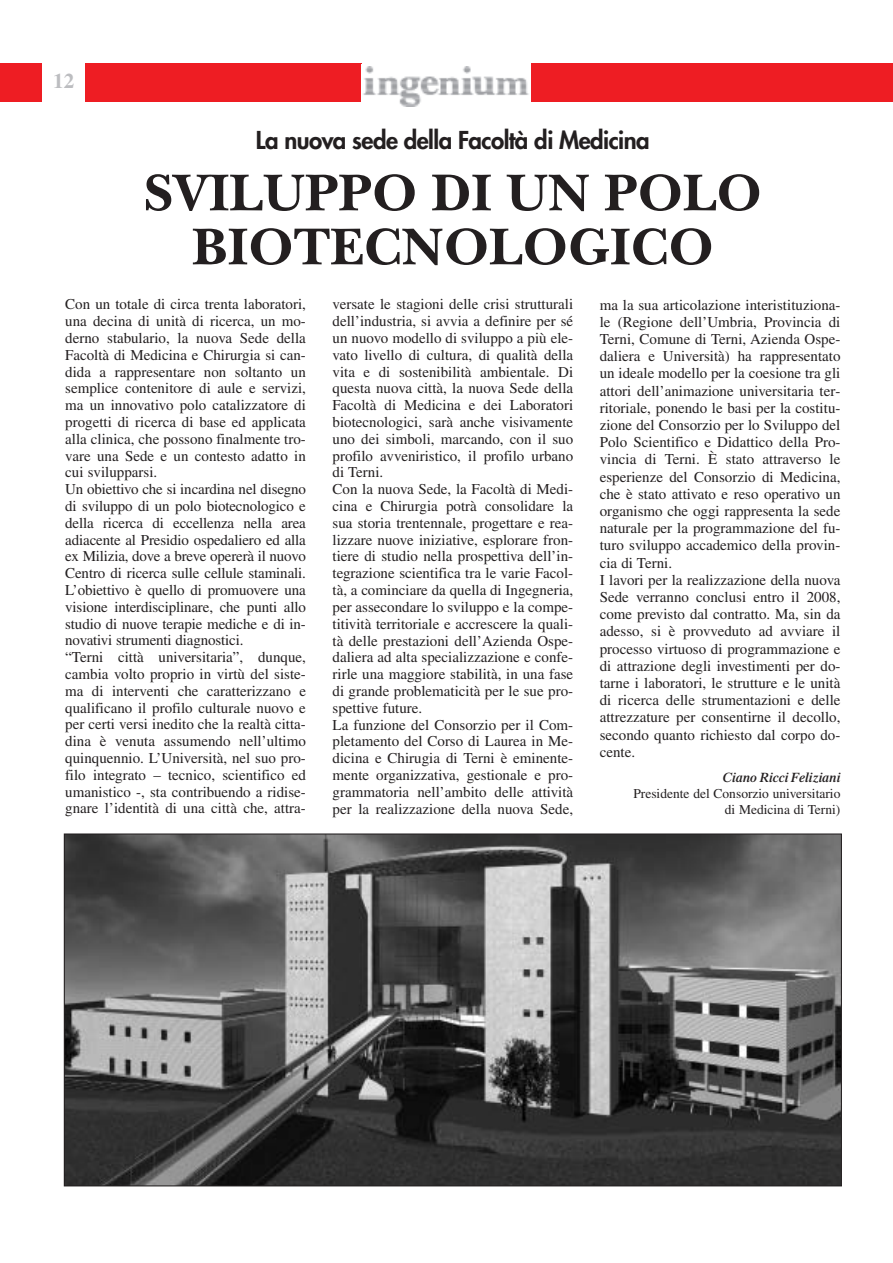
<style>
.page{position:relative;width:893px;height:1263px;background:#fff}
.page>*{position:absolute;margin:0;border:0;box-sizing:border-box;transform-origin:0 0}
.t1{font:700 54px/54px "New Baskerville";color:#231f20;text-align:center}
.t2{font:800 24px "Futura";letter-spacing:-.025em;color:#231f20}
.t3{font:700 21px "Times";color:#bcbdc0}
.t4{font:15px/16.8px "Times";color:#231f20}
.t5{font:13.5px/15.8px "Times";color:#231f20;text-align:right}
.t6{font:italic 600 13.5px "Times";color:#231f20}
</style>
<div class="page">
<div style="left:0;top:64px;width:43px;height:38px;background:#ee1d23"></div>
<div style="left:85px;top:64px;width:276px;height:38px;background:#ee1d23"></div>
<img style="left:363px;top:67px;width:166px;height:40px">
<div style="left:531px;top:64px;width:362px;height:38px;background:#ee1d23"></div>
<img style="left:66px;top:835px;width:774px;height:349px">
<h3 class="t3" style="left:53px;top:74px;width:22px">12</h3>
<h2 class="t2" style="left:256px;top:129px;width:395px">La nuova sede della Facoltà di Medicina</h2>
<h1 class="t1" style="left:144px;top:173px;width:619px">SVILUPPO DI UN POLO<br>BIOTECNOLOGICO</h1>
<p class="t4" style="left:65px;top:297px;width:242px">Con un totale di circa trenta laboratori, una decina di unità di ricerca, un mo&shy;derno stabulario, la nuova Sede della Facoltà di Medicina e Chirurgia si can&shy;dida a rappresentare non soltanto un semplice contenitore di aule e servizi, ma un innovativo polo catalizzatore di progetti di ricerca di base ed applicata alla clinica, che possono finalmente tro&shy;vare una Sede e un contesto adatto in cui svilupparsi.<br>Un obiettivo che si incardina nel disegno di sviluppo di un polo biotecnologico e della ricerca di eccellenza nella area adiacente al Presidio ospedaliero ed alla ex Milizia, dove a breve opererà il nuovo Centro di ricerca sulle cellule staminali.<br>L’obiettivo è quello di promuovere una visione interdisciplinare, che punti allo studio di nuove terapie mediche e di in&shy;novativi strumenti diagnostici.<br>“Terni città universitaria”, dunque, cambia volto proprio in virtù del siste&shy;ma di interventi che caratterizzano e qualificano il profilo culturale nuovo e per certi versi inedito che la realtà citta&shy;dina è venuta assumendo nell’ultimo quinquennio. L’Università, nel suo pro&shy;filo integrato – tecnico, scientifico ed umanistico -, sta contribuendo a ridise&shy;gnare l’identità di una città che, attra-</p>
<p class="t4" style="left:333px;top:298px;width:242px">versate le stagioni delle crisi strutturali dell’industria, si avvia a definire per sé un nuovo modello di sviluppo a più ele&shy;vato livello di cultura, di qualità della vita e di sostenibilità ambientale. Di questa nuova città, la nuova Sede della Facoltà di Medicina e dei Laboratori biotecnologici, sarà anche visivamente uno dei simboli, marcando, con il suo profilo avveniristico, il profilo urbano di Terni.<br>Con la nuova Sede, la Facoltà di Medi&shy;cina e Chirurgia potrà consolidare la sua storia trentennale, progettare e rea&shy;lizzare nuove iniziative, esplorare fron&shy;tiere di studio nella prospettiva dell’in&shy;tegrazione scientifica tra le varie Facol&shy;tà, a cominciare da quella di Ingegneria, per assecondare lo sviluppo e la compe&shy;titività territoriale e accrescere la quali&shy;tà delle prestazioni dell’Azienda Ospe&shy;daliera ad alta specializzazione e confe&shy;rirle una maggiore stabilità, in una fase di grande problematicità per le sue pro&shy;spettive future.<br>La funzione del Consorzio per il Com&shy;pletamento del Corso di Laurea in Me&shy;dicina e Chirugia di Terni è eminente&shy;mente organizzativa, gestionale e pro&shy;grammatoria nell’ambito delle attività per la realizzazione della nuova Sede,</p>
<p class="t4" style="left:600px;top:297px;width:242px;line-height:17.2px">ma la sua articolazione interistituziona&shy;le (Regione dell’Umbria, Provincia di Terni, Comune di Terni, Azienda Ospe&shy;daliera e Università) ha rappresentato un ideale modello per la coesione tra gli attori dell’animazione universitaria ter&shy;ritoriale, ponendo le basi per la costitu&shy;zione del Consorzio per lo Sviluppo del Polo Scientifico e Didattico della Pro&shy;vincia di Terni. È stato attraverso le esperienze del Consorzio di Medicina, che è stato attivato e reso operativo un organismo che oggi rappresenta la sede naturale per la programmazione del fu&shy;turo sviluppo accademico della provin&shy;cia di Terni.<br>I lavori per la realizzazione della nuova Sede verranno conclusi entro il 2008, come previsto dal contratto. Ma, sin da adesso, si è provveduto ad avviare il processo virtuoso di programmazione e di attrazione degli investimenti per do&shy;tarne i laboratori, le strutture e le unità di ricerca delle strumentazioni e delle attrezzature per consentirne il decollo, secondo quanto richiesto dal corpo do&shy;cente.</p>
<p class="t6" style="left:722px;top:773px;width:119px">Ciano Ricci Feliziani</p>
<p class="t5" style="left:633px;top:787px;width:209px">Presidente del Consorzio universitario di Medicina di Terni)</p>
</div>
